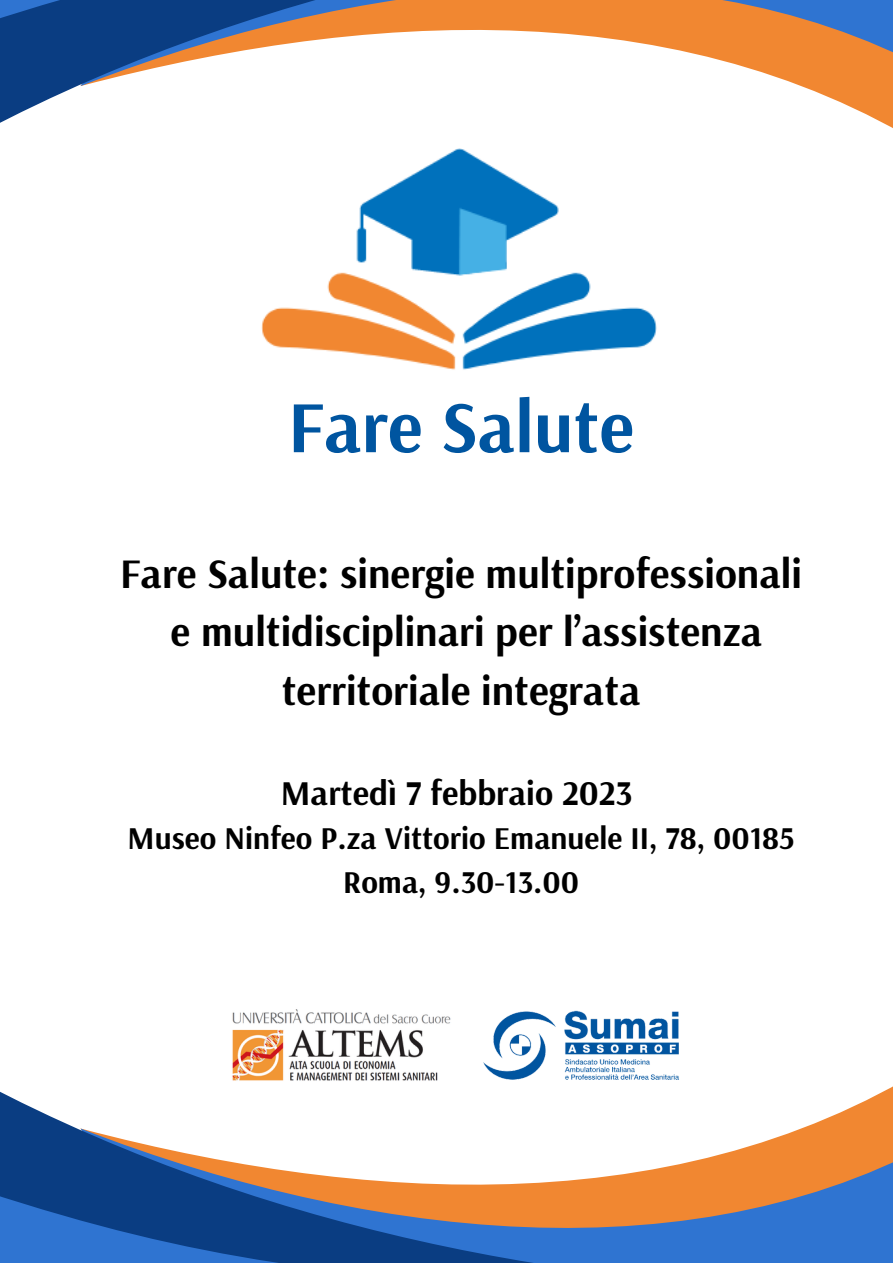
<style>
.page{position:relative;width:893px;height:1264px;background:#fff}
.page>*{position:absolute;margin:0;border:0;box-sizing:border-box;transform-origin:0 0}
.t1{font:700 73.5px "Arsenal";color:#0055a0}
.t2{font:700 41.85px/58.5px "Arsenal";color:#000;text-align:center}
.t3{font:700 34.65px "Arsenal";color:#000}
.t4{font:700 31.65px/43.8px "Arsenal";color:#000;text-align:center}
</style>
<div class="page">
<svg style="left:832px;top:1087px;width:60px;height:29px"></svg>
<svg style="left:813px;top:1116px;width:79px;height:146px;background:#827c8d"></svg>
<svg style="left:0;top:1091px;width:813px;height:171px"></svg>
<svg style="left:0;top:1160px;width:515px;height:102px;background:#536b95"></svg>
<svg style="left:831px;top:98px;width:61px;height:30px"></svg>
<svg style="left:813px;top:0;width:79px;height:98px;background:#a9816d"></svg>
<svg style="left:0;top:0;width:813px;height:123px"></svg>
<svg style="left:0;top:0;width:515px;height:54px"></svg>
<img style="left:261px;top:148px;width:396px;height:222px">
<img style="left:207px;top:1009px;width:260px;height:90px">
<img style="left:483px;top:1010px;width:196px;height:70px">
<h1 class="t1" style="left:288px;top:378px;width:347px">Fare Salute</h1>
<p class="t2" style="left:120px;top:543px;width:683px">Fare Salute: sinergie multiprofessionali e multidisciplinari per l’assistenza territoriale integrata</p>
<p class="t3" style="left:281px;top:770px;width:353px">Martedì 7 febbraio 2023</p>
<p class="t4" style="left:128px;top:815px;width:668px">Museo Ninfeo P.za Vittorio Emanuele II, 78, 00185<br>Roma, 9.30-13.00</p>
</div>
